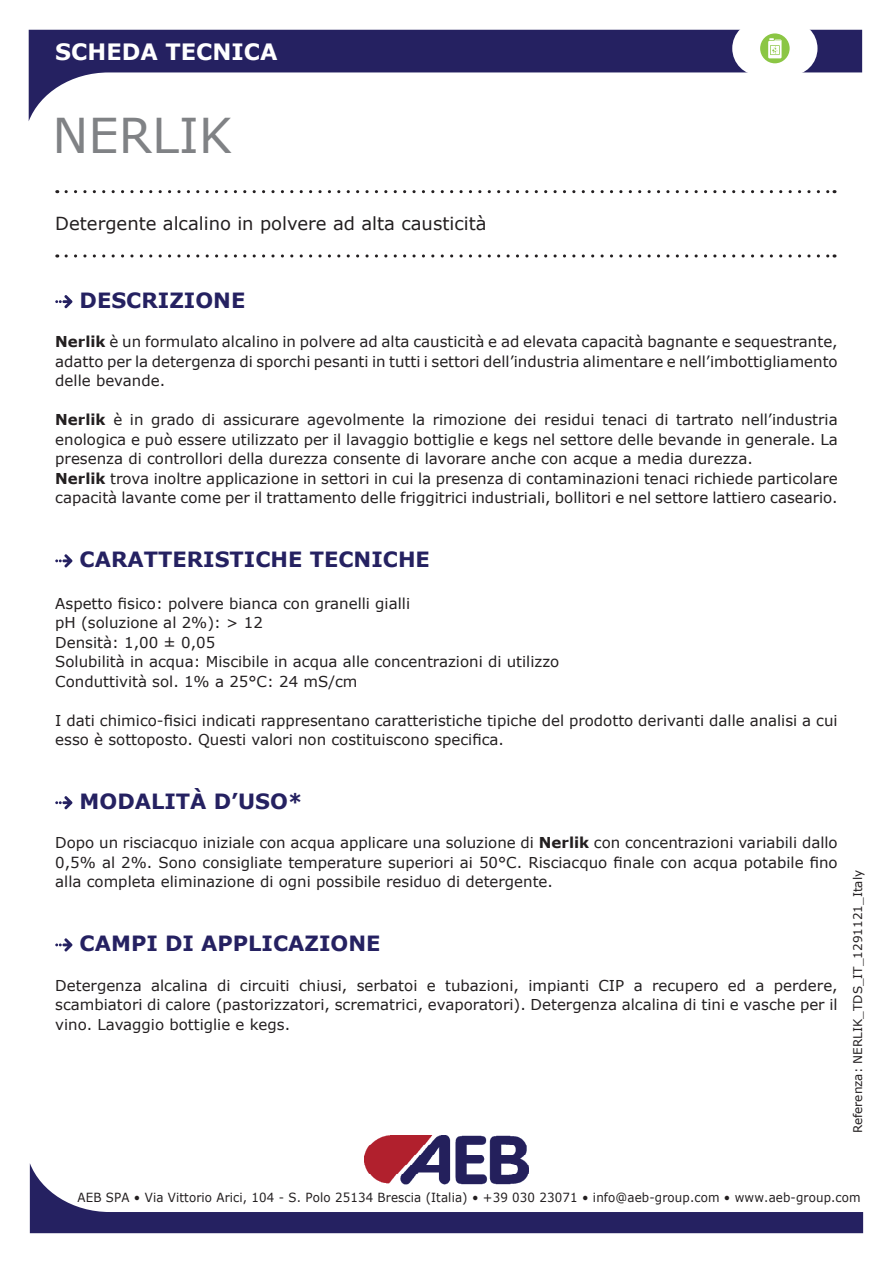
<style>
.page{position:relative;width:893px;height:1263px;background:#fff}
.page>*{position:absolute;margin:0;border:0;box-sizing:border-box;transform-origin:0 0}
.t1{font:48px "Verdana";color:#808285}
.t2{font:700 22.5px "Verdana";color:#fff}
.t3{font:700 21px "Verdana";color:#252161}
.t4{font:18px "Verdana";color:#231f20}
.t5{font:15px/19.5px "Verdana";color:#231f20;text-align:justify}
.t6{font:12.6px "Verdana";letter-spacing:.01em;color:#231f20;scale:.94 1}
.t7{font:12px "Verdana";color:#231f20}
.s1{font-weight:700}
</style>
<div class="page">
<svg style="left:66px;top:190px;width:769px;height:3px"></svg>
<svg style="left:66px;top:254px;width:769px;height:4px"></svg>
<img style="left:364px;top:1135px;width:163px;height:28px">
<svg style="left:29px;top:30px;width:833px;height:91px"></svg>
<div style="left:732px;top:21px;width:85px;height:55px;background:#fff;border-radius:27px"></div>
<div style="left:760px;top:33px;width:30px;height:30px;background:#8bc644;border-radius:50%"></div>
<svg style="left:768px;top:38px;width:14px;height:20px"></svg>
<svg style="left:30px;top:1163px;width:833px;height:70px"></svg>
<svg style="left:55px;top:295px;width:17px;height:13px"></svg>
<svg style="left:55px;top:554px;width:17px;height:13px"></svg>
<svg style="left:55px;top:796px;width:17px;height:13px"></svg>
<svg style="left:55px;top:938px;width:17px;height:13px"></svg>
<h2 class="t2" style="left:55px;top:35px;width:224px">SCHEDA TECNICA</h2>
<h1 class="t1" style="left:52px;top:103px;width:181px">NERLIK</h1>
<p class="t4" style="left:55px;top:211px;width:433px">Detergente alcalino in polvere ad alta causticità</p>
<h3 class="t3" style="left:80px;top:286px;width:167px">DESCRIZIONE</h3>
<p class="t5" style="left:55px;top:332px;width:784px"><span class="s1">Nerlik</span> è un formulato alcalino in polvere ad alta causticità e ad elevata capacità bagnante e sequestrante, adatto per la detergenza di sporchi pesanti in tutti i settori dell’industria alimentare e nell’imbottigliamento delle bevande.</p>
<p class="t5" style="left:55px;top:410px;width:784px;text-align:left"><span class="s1">Nerlik</span> è in grado di assicurare agevolmente la rimozione dei residui tenaci di tartrato nell’industria enologica e può essere utilizzato per il lavaggio bottiglie e kegs nel settore delle bevande in generale. La presenza di controllori della durezza consente di lavorare anche con acque a media durezza.<br><span class="s1">Nerlik</span> trova inoltre applicazione in settori in cui la presenza di contaminazioni tenaci richiede particolare capacità lavante come per il trattamento delle friggitrici industriali, bollitori e nel settore lattiero caseario.</p>
<h3 class="t3" style="left:80px;top:545px;width:352px">CARATTERISTICHE TECNICHE</h3>
<p class="t5" style="left:55px;top:593px;width:506px;text-align:left">Aspetto fisico: polvere bianca con granelli gialli<br>pH (soluzione al 2%): &gt; 12<br>Densità: 1,00 ± 0,05<br>Solubilità in acqua: Miscibile in acqua alle concentrazioni di utilizzo Conduttività sol. 1% a 25°C: 24 mS/cm</p>
<p class="t5" style="left:55px;top:710px;width:784px">I dati chimico-fisici indicati rappresentano caratteristiche tipiche del prodotto derivanti dalle analisi a cui esso è sottoposto. Questi valori non costituiscono specifica.</p>
<h3 class="t3" style="left:80px;top:787px;width:225px">MODALITÀ D’USO*</h3>
<p class="t5" style="left:55px;top:833px;width:784px">Dopo un risciacquo iniziale con acqua applicare una soluzione di <span class="s1">Nerlik</span> con concentrazioni variabili dallo 0,5% al 2%. Sono consigliate temperature superiori ai 50°C. Risciacquo finale con acqua potabile fino alla completa eliminazione di ogni possibile residuo di detergente.</p>
<h3 class="t3" style="left:80px;top:929px;width:302px">CAMPI DI APPLICAZIONE</h3>
<p class="t5" style="left:55px;top:975px;width:784px">Detergenza alcalina di circuiti chiusi, serbatoi e tubazioni, impianti CIP a recupero ed a perdere, scambiatori di calore (pastorizzatori, scrematrici, evaporatori). Detergenza alcalina di tini e vasche per il vino. Lavaggio bottiglie e kegs.</p>
<p class="t7" style="left:850px;top:1133px;width:265px;rotate:-90deg">Referenza: NERLIK_TDS_IT_1291121_Italy</p>
<p class="t6" style="left:78px;top:1189px;width:835px">AEB SPA • Via Vittorio Arici, 104 - S. Polo 25134 Brescia (Italia) • +39 030 23071 • info@aeb-group.com • www.aeb-group.com</p>
</div>
